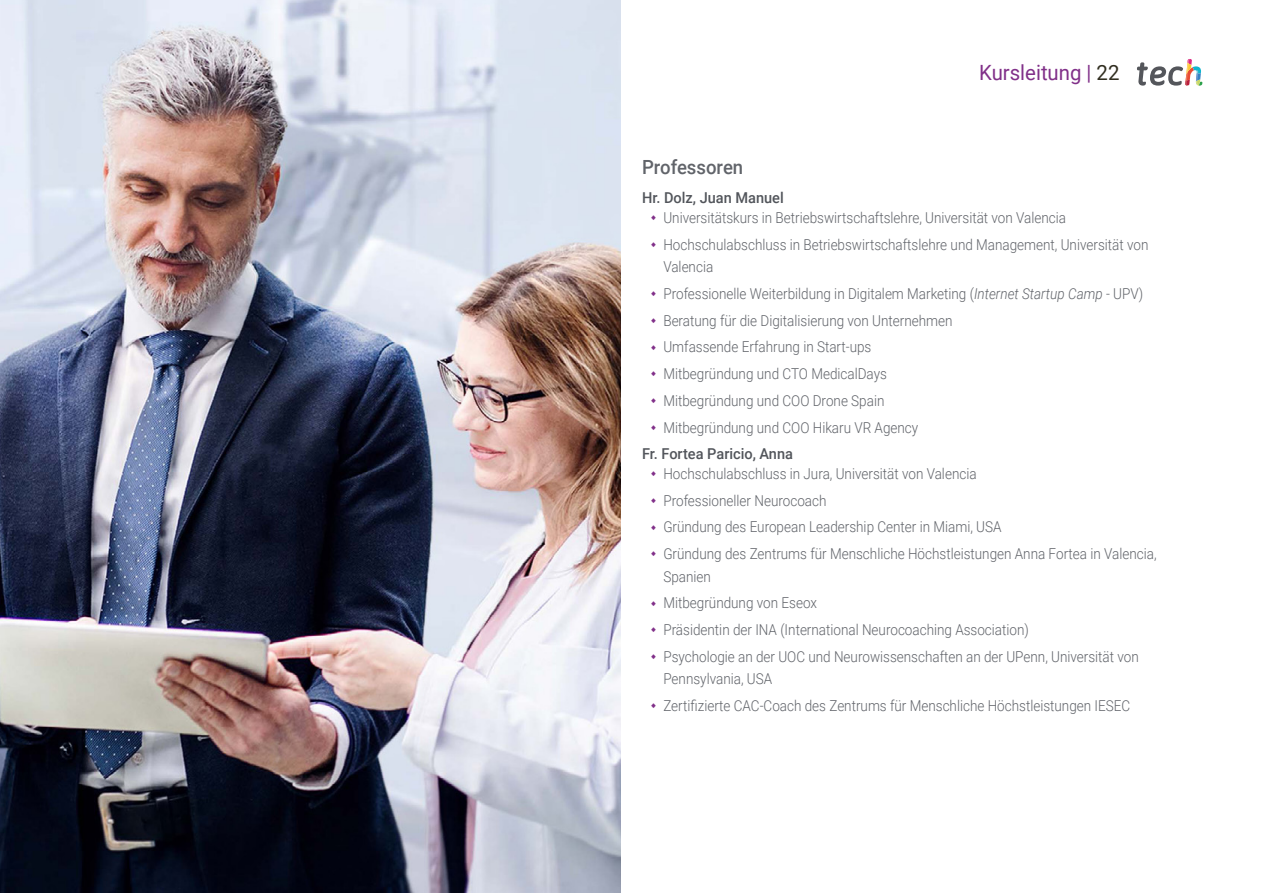
<style>
.page{position:relative;width:1263px;height:893px;background:#fff}
.page>*{position:absolute;margin:0;border:0;box-sizing:border-box;transform-origin:0 0}
.t1{font:21px "Roboto";color:#813089}
.t2{font:500 19.5px "Roboto";color:#61646a;scale:.95 1}
.t3{font:300 15px/26.7px "Roboto";color:#61646a;scale:.9 1}
.t4{font:500 15px "Roboto";color:#52555b}
.s1{color:#312e20}
.s2{font-style:italic}
</style>
<div class="page">
<svg style="left:1137px;top:59px;width:65px;height:27px"></svg>
<img style="left:0;top:0;width:621px;height:893px">
<h1 class="t1" style="left:979px;top:57px;width:142px">Kursleitung | <span class="s1">22</span></h1>
<h2 class="t2" style="left:642px;top:154px;width:108px">Professoren</h2>
<p class="t4" style="left:642px;top:187px;width:143px">Hr. Dolz, Juan Manuel</p>
<p class="t3" style="left:663px;top:204px;width:540px">Universitätskurs in Betriebswirtschaftslehre, Universität von Valencia<br>Hochschulabschluss in Betriebswirtschaftslehre und Management, Universität von</p>
<p class="t3" style="left:663px;top:253px;width:535px">Valencia<br>Professionelle Weiterbildung in Digitalem Marketing (<span class="s2">Internet Startup Camp</span> - UPV)<br>Beratung für die Digitalisierung von Unternehmen<br>Umfassende Erfahrung in Start-ups<br>Mitbegründung und CTO MedicalDays<br>Mitbegründung und COO Drone Spain<br>Mitbegründung und COO Hikaru VR Agency</p>
<p class="t4" style="left:642px;top:443px;width:152px">Fr. Fortea Paricio, Anna</p>
<p class="t3" style="left:663px;top:460px;width:549px">Hochschulabschluss in Jura, Universität von Valencia<br>Professioneller Neurocoach<br>Gründung des European Leadership Center in Miami, USA<br>Gründung des Zentrums für Menschliche Höchstleistungen Anna Fortea in Valencia,</p>
<p class="t3" style="left:663px;top:562px;width:530px">Spanien<br>Mitbegründung von Eseox<br>Präsidentin der INA (International Neurocoaching Association)<br>Psychologie an der UOC und Neurowissenschaften an der UPenn, Universität von</p>
<p class="t3" style="left:663px;top:665px;width:520px">Pennsylvania, USA<br>Zertifizierte CAC-Coach des Zentrums für Menschliche Höchstleistungen IESEC</p>
</div>
